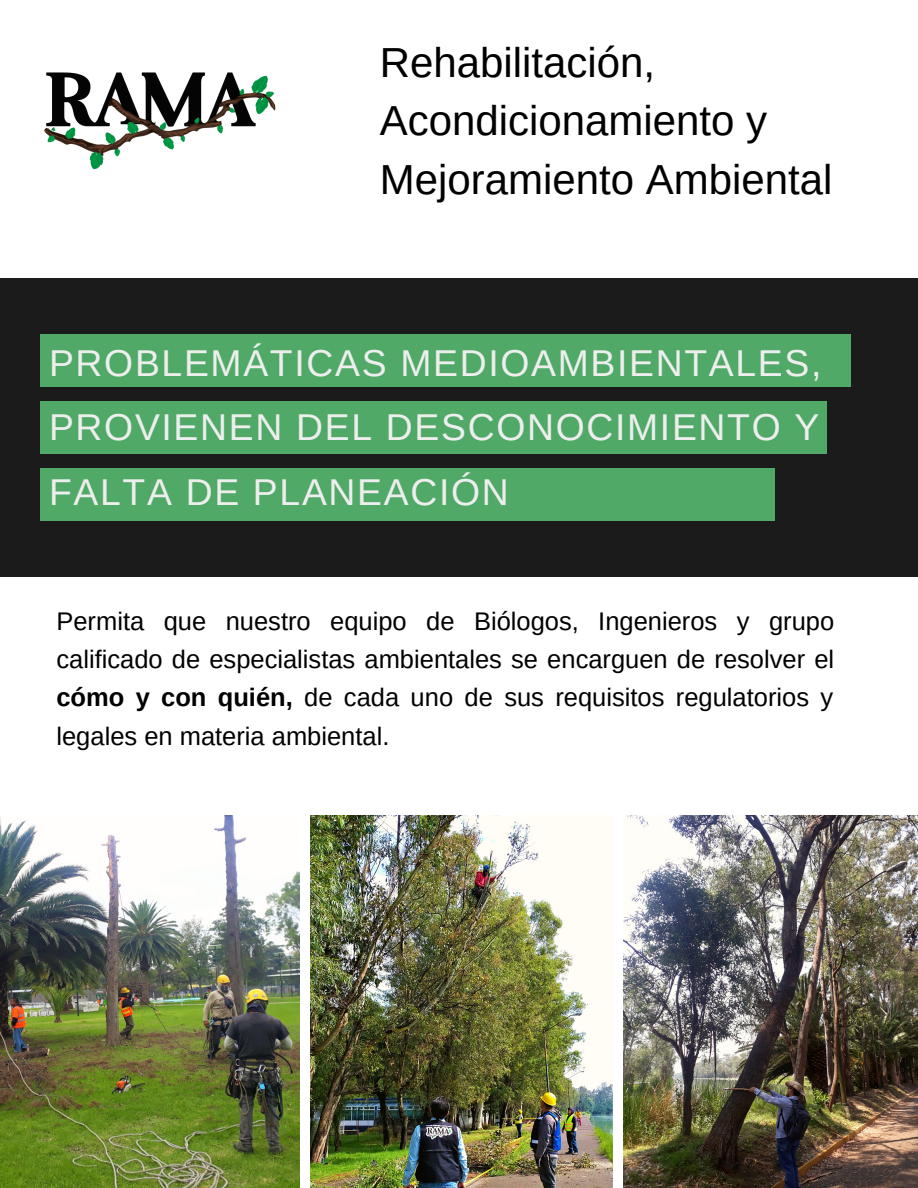
<style>
.page{position:relative;width:918px;height:1188px;background:#fff}
.page>*{position:absolute;margin:0;border:0;box-sizing:border-box;transform-origin:0 0}
.t1{font:42px/58.5px "Arimo";color:#000}
.t2{font:37.35px/64.5px "Arimo";letter-spacing:.045em;color:#eee}
.t3{font:25.5px/38.2px "Arimo";color:#000;text-align:justify}
.s1{font-weight:700}
</style>
<div class="page">
<img style="left:0;top:816px;width:300px;height:372px">
<img style="left:311px;top:816px;width:301px;height:372px">
<img style="left:624px;top:816px;width:294px;height:372px">
<img style="left:44px;top:72px;width:232px;height:98px">
<div style="left:0;top:278px;width:918px;height:299px;background:#1b1b1b"></div>
<div style="left:40px;top:334px;width:811px;height:53px;background:#50a967"></div>
<div style="left:40px;top:468px;width:734px;height:53px;background:#50a967"></div>
<div style="left:40px;top:401px;width:786px;height:53px;background:#50a967"></div>
<p class="t1" style="left:380px;top:33px;width:454px">Rehabilitación,<br>Acondicionamiento y<br>Mejoramiento Ambiental</p>
<p class="t2" style="left:49px;top:331px;width:774px">PROBLEMÁTICAS MEDIOAMBIENTALES,</p>
<p class="t2" style="left:49px;top:395px;width:772px">PROVIENEN DEL DESCONOCIMIENTO Y<br>FALTA DE PLANEACIÓN</p>
<p class="t3" style="left:56px;top:602px;width:779px">Permita que nuestro equipo de Biólogos, Ingenieros y grupo calificado de especialistas ambientales se encarguen de resolver el <span class="s1">cómo y con quién,</span> de cada uno de sus requisitos regulatorios y legales en materia ambiental.</p>
</div>
